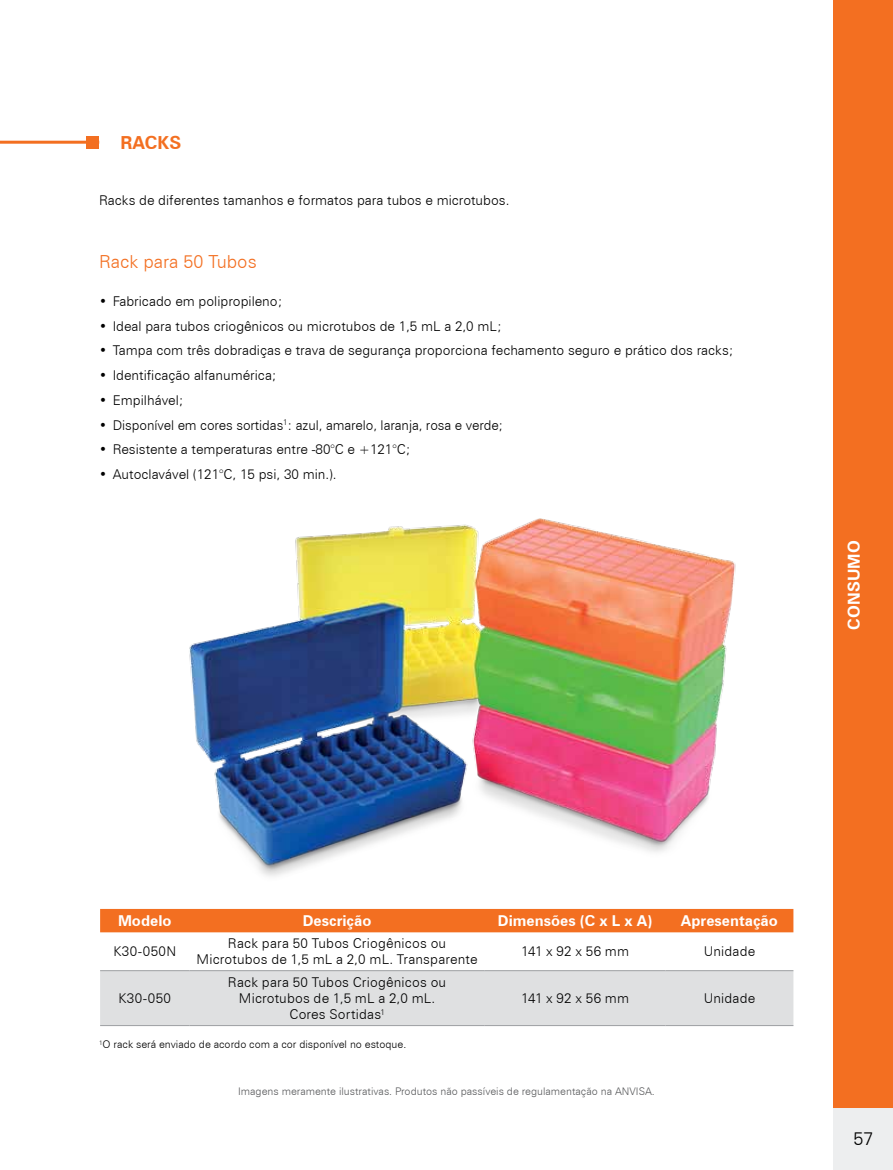
<style>
.page{position:relative;width:893px;height:1170px;background:#fff}
.page>*{position:absolute;margin:0;border:0;box-sizing:border-box;transform-origin:0 0}
.t1{font:300 18px "Zurich BT";color:#f36f21}
.t2{font:700 18px "Zurich BT";color:#f36f21}
.t3{font:300 18px "Zurich BT";color:#000}
.t4{font:700 16.5px "Zurich BT";letter-spacing:.01em;color:#fff}
.t5{font:700 15px "Zurich BT";color:#fff}
.t6{font:300 13.5px/16.2px "Zurich BT";color:#000;text-align:center}
.t7{font:300 10.5px "Zurich BT";color:#58595b}
.t8{font:300 10.5px "Zurich BT";color:#000}
</style>
<div class="page">
<div style="left:833px;top:1091px;width:60px;height:78px;background:#edeeef"></div>
<div style="left:833px;top:0;width:60px;height:1107px;background:#f36f21"></div>
<div style="left:100px;top:908px;width:693px;height:24px;background:#f36f21"></div>
<div style="left:100px;top:971px;width:693px;height:54px;background:#dfe0e1"></div>
<hr style="left:100px;top:970px;width:89px;height:1px;background:#9d9fa2">
<hr style="left:189px;top:970px;width:296px;height:1px;background:#9d9fa2">
<hr style="left:485px;top:970px;width:180px;height:1px;background:#9d9fa2">
<hr style="left:100px;top:1025px;width:89px;height:1px;background:#9d9fa2">
<hr style="left:189px;top:1025px;width:296px;height:1px;background:#9d9fa2">
<hr style="left:485px;top:1025px;width:180px;height:1px;background:#9d9fa2">
<hr style="left:665px;top:970px;width:128px;height:1px;background:#9d9fa2">
<hr style="left:665px;top:1025px;width:128px;height:1px;background:#9d9fa2">
<img style="left:189px;top:518px;width:547px;height:358px">
<hr style="left:0;top:141px;width:99px;height:3px;background:#f36f21">
<div style="left:86px;top:136px;width:13px;height:12px;background:#f36f21"></div>
<h1 class="t2" style="left:120px;top:132px;width:62px">Racks</h1>
<p class="t6" style="left:99px;top:192px;width:412px">Racks de diferentes tamanhos e formatos para tubos e microtubos.</p>
<h1 class="t1" style="left:99px;top:251px;width:159px">Rack para 50 Tubos</h1>
<p class="t6" style="left:99px;top:293px;width:185px">• Fabricado em polipropileno;</p>
<p class="t6" style="left:99px;top:317px;width:404px">• Ideal para tubos criogênicos ou microtubos de 1,5 mL a 2,0 mL;</p>
<p class="t6" style="left:99px;top:342px;width:636px">• Tampa com três dobradiças e trava de segurança proporciona fechamento seguro e prático dos racks;</p>
<p class="t6" style="left:99px;top:367px;width:179px">• Identificação alfanumérica;</p>
<p class="t6" style="left:99px;top:392px;width:86px">• Empilhável;</p>
<p class="t6" style="left:99px;top:416px;width:406px">• Disponível em cores sortidas<sup>1</sup>: azul, amarelo, laranja, rosa e verde;</p>
<p class="t6" style="left:99px;top:441px;width:313px">• Resistente a temperaturas entre -80°C e +121°C;</p>
<p class="t6" style="left:99px;top:466px;width:239px">• Autoclavável (121°C, 15 psi, 30 min.).</p>
<p class="t4" style="left:844px;top:629px;width:91px;rotate:-90deg">consumo</p>
<p class="t5" style="left:118px;top:911px;width:55px">Modelo</p>
<p class="t5" style="left:303px;top:911px;width:70px">Descrição</p>
<p class="t5" style="left:498px;top:911px;width:156px">Dimensões (C x L x A)</p>
<p class="t5" style="left:681px;top:911px;width:98px">Apresentação</p>
<p class="t6" style="left:113px;top:943px;width:64px">K30-050N</p>
<p class="t6" style="left:197px;top:935px;width:283px">Rack para 50 Tubos Criogênicos ou<br>Microtubos de 1,5 mL a 2,0 mL. Transparente</p>
<p class="t6" style="left:521px;top:943px;width:109px">141 x 92 x 56 mm</p>
<p class="t6" style="left:704px;top:943px;width:53px">Unidade</p>
<p class="t6" style="left:118px;top:989px;width:54px">K30-050</p>
<p class="t6" style="left:228px;top:973px;width:220px">Rack para 50 Tubos Criogênicos ou<br>Microtubos de 1,5 mL a 2,0 mL.<br>Cores Sortidas<sup>1</sup></p>
<p class="t6" style="left:521px;top:989px;width:109px">141 x 92 x 56 mm</p>
<p class="t6" style="left:704px;top:989px;width:53px">Unidade</p>
<p class="t8" style="left:99px;top:1037px;width:308px"><sup>1</sup>O rack será enviado de acordo com a cor disponível no estoque.</p>
<p class="t7" style="left:238px;top:1084px;width:418px">Imagens meramente ilustrativas. Produtos não passíveis de regulamentação na ANVISA.</p>
<h1 class="t3" style="left:853px;top:1127px;width:21px">57</h1>
</div>
